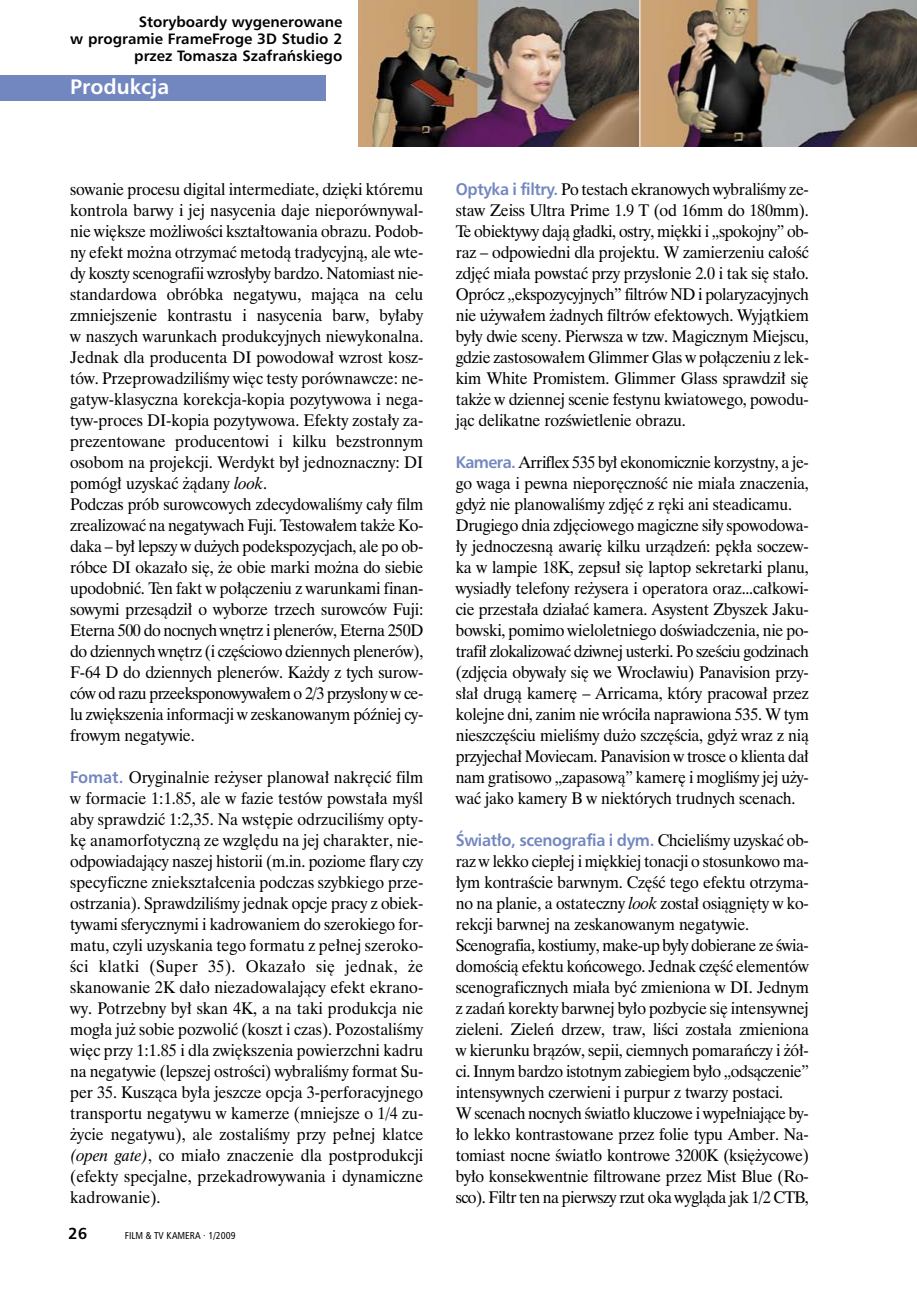
<style>
.page{position:relative;width:917px;height:1305px;background:#fff}
.page>*{position:absolute;margin:0;border:0;box-sizing:border-box;transform-origin:0 0}
.t1{font:700 21px "Humanist Triple Seven PL";color:#fff}
.t2{font:16.8px/21px "Dutch 801 PL";letter-spacing:-.015em;color:#000;scale:.96 1}
.t3{font:700 16.8px "Humanist Triple Seven PL";letter-spacing:-.02em;color:#7287c0;scale:.96 1}
.t4{font:700 16px "Humanist Triple Seven PL";color:#000}
.t5{font:700 15px/17px "Humanist Triple Seven PL";color:#000;text-align:right}
.t6{font:condensed 10px "Humanist Triple Seven PL";color:#000}
.s1{font-style:italic}
.s2{font-family:"Humanist Triple Seven PL";font-weight:700;color:#7287c0}
.s3{font-family:"Dutch 801 PL";font-weight:400;color:#000}
</style>
<div class="page">
<div style="left:0;top:75px;width:325px;height:26px;background:#7287c0"></div>
<img style="left:358px;top:0;width:281px;height:146px">
<svg style="left:640px;top:0;width:277px;height:146px;background:#83776a"></svg>
<p class="t5" style="left:70px;top:14px;width:274px">Storyboardy wygenerowane<br>w programie FrameFroge 3D Studio 2 przez Tomasza Szafraƒskiego</p>
<p class="t1" style="left:70px;top:76px;width:101px">Produkcja</p>
<p class="t2" style="left:70px;top:180px;width:369px">sowanie procesu digital intermediate, dzi´ki któremu kontrola barwy i jej nasycenia daje nieporównywal&shy;nie wi´ksze mo˝liwoÊci kszta∏towania obrazu. Podob&shy;ny efekt mo˝na otrzymaç metodà tradycyjnà, ale wte&shy;dy koszty scenografii wzros∏yby bardzo. Natomiast nie&shy;standardowa obróbka negatywu, majàca na celu zmniejszenie kontrastu i nasycenia barw, by∏aby w naszych warunkach produkcyjnych niewykonalna.<br>Jednak dla producenta DI powodowa∏ wzrost kosz&shy;tów. PrzeprowadziliÊmy wi´c testy porównawcze: ne&shy;gatyw-klasyczna korekcja-kopia pozytywowa i nega&shy;tyw-proces DI-kopia pozytywowa. Efekty zosta∏y za&shy;prezentowane producentowi i kilku bezstronnym osobom na projekcji. Werdykt by∏ jednoznaczny: DI pomóg∏ uzyskaç ˝àdany <span class="s1">look</span>.<br>Podczas prób surowcowych zdecydowaliÊmy ca∏y film zrealizowaç na negatywach Fuji. Testowa∏em tak˝e Ko&shy;daka – by∏ lepszy w du˝ych podekspozycjach, ale po ob&shy;róbce DI okaza∏o si´, ˝e obie marki mo˝na do siebie upodobniç. Ten fakt w po∏àczeniu z warunkami finan&shy;sowymi przesàdzi∏ o wyborze trzech surowców Fuji:<br>Eterna 500 do nocnych wn´trz i plenerów, Eterna 250D do dziennych wn´trz (i cz´Êciowo dziennych plenerów), F-64 D do dziennych plenerów. Ka˝dy z tych surow&shy;ców od razu przeeksponowywa∏em o 2/3 przys∏ony w ce&shy;lu zwi´kszenia informacji w zeskanowanym póêniej cy&shy;frowym negatywie.</p>
<p class="t2" style="left:70px;top:768px;width:369px;text-align:justify"><span class="s2">Fomat.</span> Oryginalnie re˝yser planowa∏ nakr´ciç film w formacie 1:1.85, ale w fazie testów powsta∏a myÊl aby sprawdziç 1:2,35. Na wst´pie odrzuciliÊmy opty&shy;k´ anamorfotycznà ze wzgl´du na jej charakter, nie&shy;odpowiadajàcy naszej historii (m.in. poziome flary czy specyficzne zniekszta∏cenia podczas szybkiego prze&shy;ostrzania). SprawdziliÊmy jednak opcje pracy z obiek&shy;tywami sferycznymi i kadrowaniem do szerokiego for&shy;matu, czyli uzyskania tego formatu z pe∏nej szeroko-Êci klatki (Super 35). Okaza∏o si´ jednak, ˝e skanowanie 2K da∏o niezadowalajàcy efekt ekrano&shy;wy. Potrzebny by∏ skan 4K, a na taki produkcja nie mog∏a ju˝ sobie pozwoliç (koszt i czas). PozostaliÊmy wi´c przy 1:1.85 i dla zwi´kszenia powierzchni kadru na negatywie (lepszej ostroÊci) wybraliÊmy format Su&shy;per 35. Kuszàca by∏a jeszcze opcja 3-perforacyjnego transportu negatywu w kamerze (mniejsze o 1/4 zu-˝ycie negatywu), ale zostaliÊmy przy pe∏nej klatce <span class="s1">(open gate)</span>, co mia∏o znaczenie dla postprodukcji (efekty specjalne, przekadrowywania i dynamiczne kadrowanie).</p>
<p class="t4" style="left:68px;top:1224px;width:20px">26</p>
<p class="t6" style="left:125px;top:1230px;width:112px">FILM &amp; TV KAMERA · 1/2009</p>
<p class="t2" style="left:456px;top:180px;width:369px;text-align:justify"><span class="s2">Optyka i filtry.</span> Po testach ekranowych wybraliÊmy ze&shy;staw Zeiss Ultra Prime 1.9 T (od 16mm do 180mm).<br>Te obiektywy dajà g∏adki, ostry, mi´kki i „spokojny” ob&shy;raz – odpowiedni dla projektu. W zamierzeniu ca∏oÊç zdj´ç mia∏a powstaç przy przys∏onie 2.0 i tak si´ sta∏o.<br>Oprócz „ekspozycyjnych” filtrów ND i polaryzacyjnych nie u˝ywa∏em ˝adnych filtrów efektowych. Wyjàtkiem by∏y dwie sceny. Pierwsza w tzw. Magicznym Miejscu, gdzie zastosowa∏em Glimmer Glas w po∏àczeniu z lek&shy;kim White Promistem. Glimmer Glass sprawdzi∏ si´ tak˝e w dziennej scenie festynu kwiatowego, powodu&shy;jàc delikatne rozÊwietlenie obrazu.</p>
<p class="t2" style="left:456px;top:453px;width:369px"><span class="s2">Kamera.</span> Arriflex 535 by∏ ekonomicznie korzystny, a je&shy;go waga i pewna niepor´cznoÊç nie mia∏a znaczenia, gdy˝ nie planowaliÊmy zdj´ç z r´ki ani steadicamu.<br>Drugiego dnia zdj´ciowego magiczne si∏y spowodowa-∏y jednoczesnà awari´ kilku urzàdzeƒ: p´k∏a soczew&shy;ka w lampie 18K, zepsu∏ si´ laptop sekretarki planu, wysiad∏y telefony re˝ysera i operatora oraz...ca∏kowi&shy;cie przesta∏a dzia∏aç kamera. Asystent Zbyszek Jaku&shy;bowski, pomimo wieloletniego doÊwiadczenia, nie po&shy;trafi∏ zlokalizowaç dziwnej usterki. Po szeÊciu godzinach (zdj´cia obywa∏y si´ we Wroc∏awiu) Panavision przy&shy;s∏a∏ drugà kamer´ – Arricama, który pracowa∏ przez kolejne dni, zanim nie wróci∏a naprawiona 535. W tym nieszcz´Êciu mieliÊmy du˝o szcz´Êcia, gdy˝ wraz z nià przyjecha∏ Moviecam. Panavision w trosce o klienta da∏ nam gratisowo „zapasowà” kamer´ i mogliÊmy jej u˝y&shy;waç jako kamery B w niektórych trudnych scenach.</p>
<p class="t3" style="left:456px;top:832px;width:369px">Âwiat∏o, scenografia i dym. <span class="s3">ChcieliÊmy uzyskaç ob-</span></p>
<p class="t2" style="left:456px;top:852px;width:369px">raz w lekko ciep∏ej i mi´kkiej tonacji o stosunkowo ma-∏ym kontraÊcie barwnym. Cz´Êç tego efektu otrzyma&shy;no na planie, a ostateczny <span class="s1">look</span> zosta∏ osiàgni´ty w ko&shy;rekcji barwnej na zeskanowanym negatywie.<br>Scenografia, kostiumy, make-up by∏y dobierane ze Êwia&shy;domoÊcià efektu koƒcowego. Jednak cz´Êç elementów scenograficznych mia∏a byç zmieniona w DI. Jednym z zadaƒ korekty barwnej by∏o pozbycie si´ intensywnej zieleni. Zieleƒ drzew, traw, liÊci zosta∏a zmieniona w kierunku bràzów, sepii, ciemnych pomaraƒczy i ˝ó∏- ci. Innym bardzo istotnym zabiegiem by∏o „odsàczenie” intensywnych czerwieni i purpur z twarzy postaci.<br>W scenach nocnych Êwiat∏o kluczowe i wype∏niajàce by-∏o lekko kontrastowane przez folie typu Amber. Na&shy;tomiast nocne Êwiat∏o kontrowe 3200K (ksi´˝ycowe) by∏o konsekwentnie filtrowane przez Mist Blue (Ro&shy;sco). Filtr ten na pierwszy rzut oka wyglàda jak 1/2 CTB,</p>
</div>
